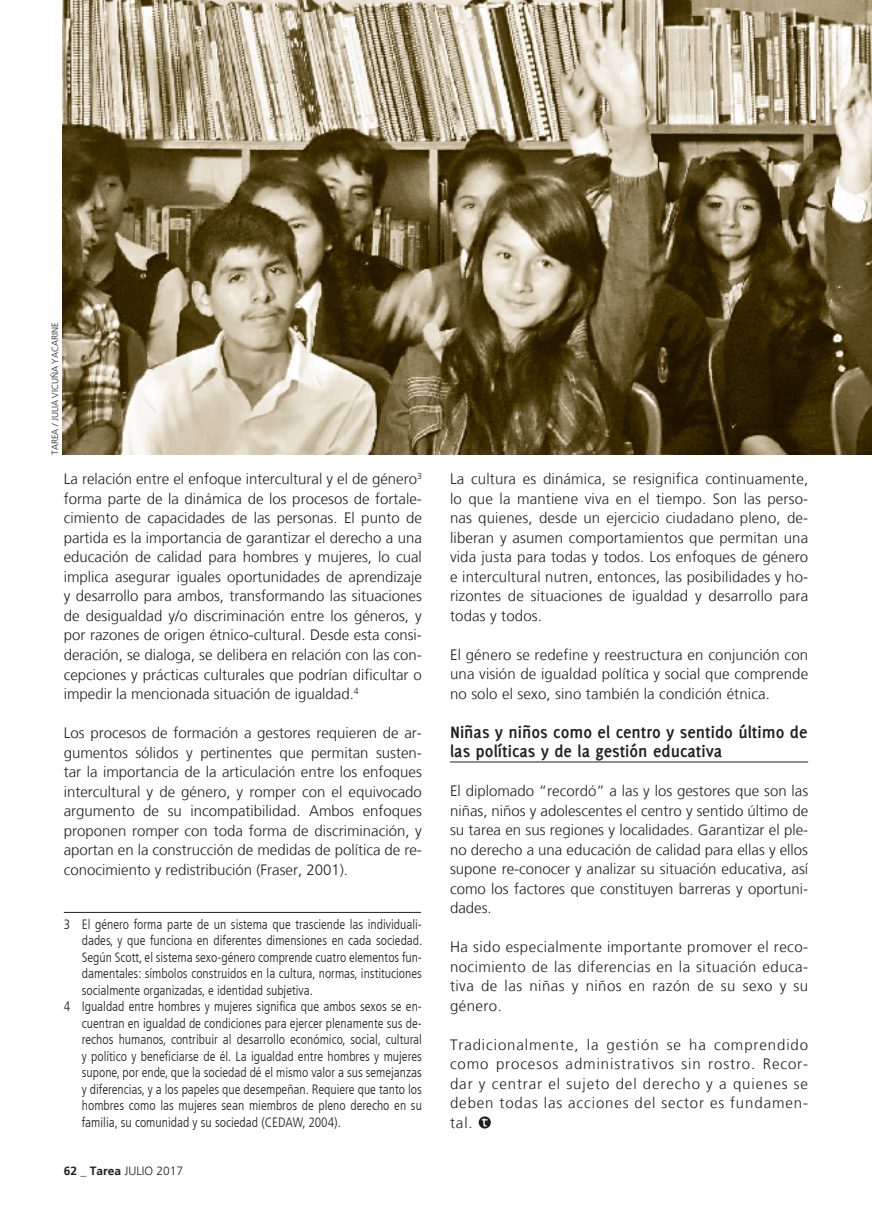
<style>
.page{position:relative;width:872px;height:1212px;background:#fff}
.page>*{position:absolute;margin:0;border:0;box-sizing:border-box;transform-origin:0 0}
._3er_Subtitulo{font:700 18px/19.5px "Delicious";color:#231f20}
.texto{font:300 15px/19.5px "Frutiger LT";letter-spacing:.01em;color:#231f20;text-align:justify}
.Pie_de_notas{font:300 condensed 13.5px/16.5px "Frutiger LT";color:#231f20;text-align:justify}
.t1{font:300 12px "Frutiger LT";color:#231f20}
.Titulo_de_articulo{font:300 9px "Frutiger LT";color:#231f20}
.s1{font-family:"Frutiger";font-weight:700}
</style>
<div class="page">
<hr style="left:64px;top:912px;width:357px;height:1px;background:#231f20">
<hr style="left:450px;top:761px;width:358px;height:1px;background:#231f20">
<svg style="left:479px;top:1116px;width:12px;height:12px"></svg>
<svg style="left:482px;top:1118px;width:5px;height:8px"></svg>
<img style="left:62px;top:0;width:810px;height:455px">
<p class="Titulo_de_articulo" style="left:50px;top:455px;width:134px;rotate:-90deg">TAREA / JULIA VICUÑA YACARINE</p>
<p class="texto" style="left:64px;top:470px;width:360px">La relación entre el enfoque intercultural y el de género<sup>3 </sup>forma parte de la dinámica de los procesos de fortale&shy;cimiento de capacidades de las personas. El punto de partida es la importancia de garantizar el derecho a una educación de calidad para hombres y mujeres, lo cual implica asegurar iguales oportunidades de aprendizaje y desarrollo para ambos, transformando las situaciones de desigualdad y/o discriminación entre los géneros, y por razones de origen étnico-cultural. Desde esta consi&shy;deración, se dialoga, se delibera en relación con las con&shy;cepciones y prácticas culturales que podrían dificultar o impedir la mencionada situación de igualdad.<sup>4</sup></p>
<p class="texto" style="left:64px;top:723px;width:360px">Los procesos de formación a gestores requieren de ar&shy;gumentos sólidos y pertinentes que permitan susten&shy;tar la importancia de la articulación entre los enfoques intercultural y de género, y romper con el equivocado argumento de su incompatibilidad. Ambos enfoques proponen romper con toda forma de discriminación, y aportan en la construcción de medidas de política de re&shy;conocimiento y redistribución (Fraser, 2001).</p>
<p class="Pie_de_notas" style="left:82px;top:916px;width:342px;text-indent:-18px">3 El género forma parte de un sistema que trasciende las individuali&shy;dades, y que funciona en diferentes dimensiones en cada sociedad.<br>Según Scott, el sistema sexo-género comprende cuatro elementos fun&shy;damentales: símbolos construidos en la cultura, normas, instituciones socialmente organizadas, e identidad subjetiva.</p>
<p class="Pie_de_notas" style="left:82px;top:999px;width:342px;text-indent:-18px">4 Igualdad entre hombres y mujeres significa que ambos sexos se en&shy;cuentran en igualdad de condiciones para ejercer plenamente sus de&shy;rechos humanos, contribuir al desarrollo económico, social, cultural y político y beneficiarse de él. La igualdad entre hombres y mujeres supone, por ende, que la sociedad dé el mismo valor a sus semejanzas y diferencias, y a los papeles que desempeñan. Requiere que tanto los hombres como las mujeres sean miembros de pleno derecho en su familia, su comunidad y su sociedad (CEDAW, 2004).</p>
<p class="t1" style="left:64px;top:1164px;width:121px"><span class="s1">62</span> _ <span class="s1">Tarea</span> JULIO 2017</p>
<p class="texto" style="left:450px;top:470px;width:360px">La cultura es dinámica, se resignifica continuamente, lo que la mantiene viva en el tiempo. Son las perso&shy;nas quienes, desde un ejercicio ciudadano pleno, de&shy;liberan y asumen comportamientos que permitan una vida justa para todas y todos. Los enfoques de género e intercultural nutren, entonces, las posibilidades y ho&shy;rizontes de situaciones de igualdad y desarrollo para todas y todos.</p>
<p class="texto" style="left:450px;top:645px;width:360px">El género se redefine y reestructura en conjunción con una visión de igualdad política y social que comprende no solo el sexo, sino también la condición étnica.</p>
<p class="_3er_Subtitulo" style="left:450px;top:722px;width:359px">Niñas y niños como el centro y sentido último de las políticas y de la gestión educativa</p>
<p class="texto" style="left:450px;top:782px;width:360px">El diplomado “recordó” a las y los gestores que son las niñas, niños y adolescentes el centro y sentido último de su tarea en sus regiones y localidades. Garantizar el ple&shy;no derecho a una educación de calidad para ellas y ellos supone re-conocer y analizar su situación educativa, así como los factores que constituyen barreras y oportuni&shy;dades.</p>
<p class="texto" style="left:450px;top:938px;width:360px">Ha sido especialmente importante promover el reco&shy;nocimiento de las diferencias en la situación educa&shy;tiva de las niñas y niños en razón de su sexo y su género.</p>
<p class="texto" style="left:450px;top:1035px;width:360px">Tradicionalmente, la gestión se ha comprendido como procesos administrativos sin rostro. Recor&shy;dar y centrar el sujeto del derecho y a quienes se deben todas las acciones del sector es fundamen&shy;tal.</p>
</div>
